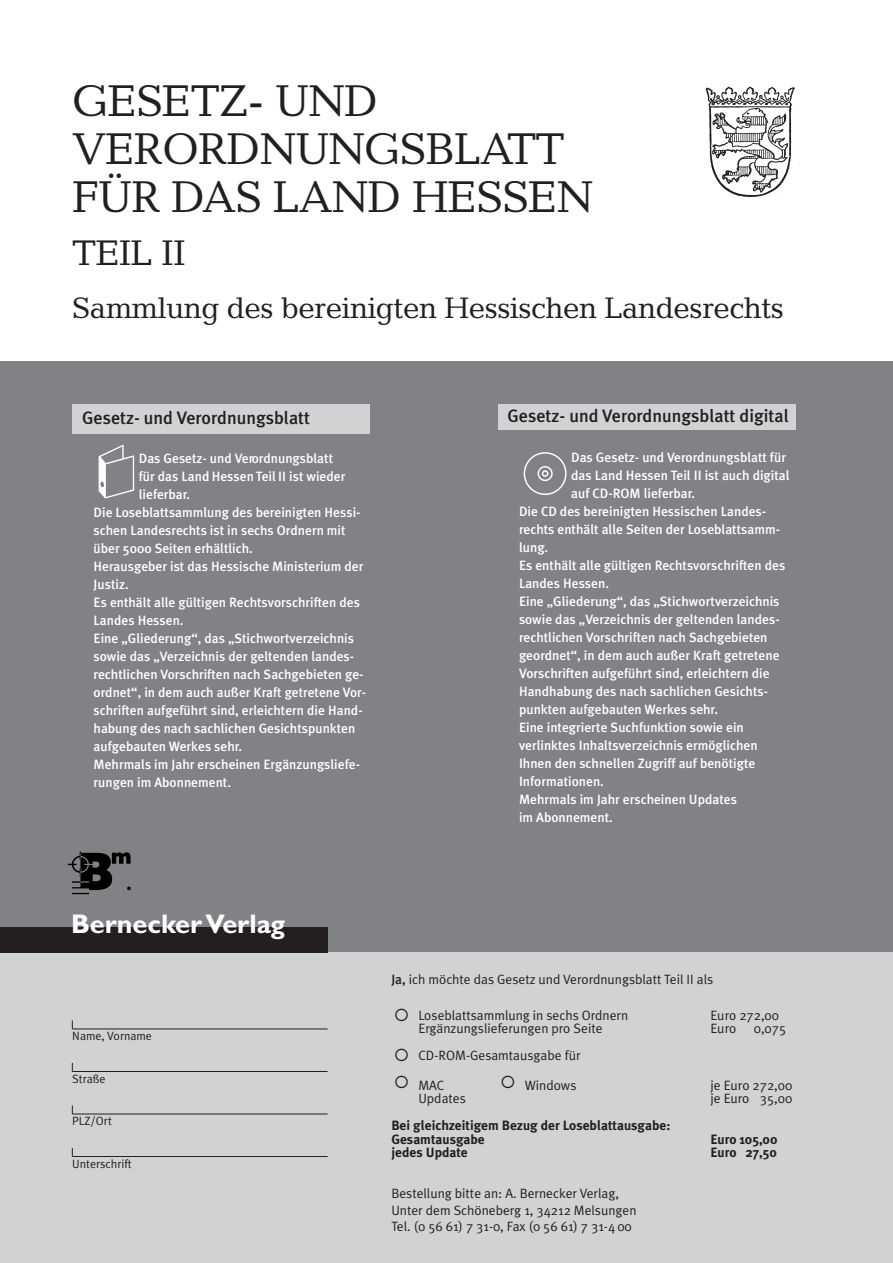
<style>
.page{position:relative;width:893px;height:1263px;background:#fff}
.page>*{position:absolute;margin:0;border:0;box-sizing:border-box;transform-origin:0 0}
.t1{font:45px/48px "Candida";letter-spacing:-.015em;color:#231f20}
.t2{font:36px "Candida";letter-spacing:-.015em;color:#231f20}
.t3{font:30px "Candida";letter-spacing:-.015em;color:#231f20}
.t4{font:700 27px "Gill Sans";color:#fff}
.t5{font:500 18px "Meta Plus";color:#231f20}
.t6{font:500 13.5px "Meta Plus";color:#fff}
.t7{font:13.5px/16.5px "Meta Plus Normal";color:#231f20}
.t8{font:700 13.5px/13.5px "Meta Plus";color:#231f20}
.t9{font:12px "Meta Plus Normal";color:#231f20}
.s1{font-family:"Meta Plus";font-weight:500}
</style>
<div class="page">
<div style="left:0;top:361px;width:892px;height:591px;background:#808285"></div>
<div style="left:0;top:952px;width:892px;height:311px;background:#d1d2d4"></div>
<div style="left:0;top:927px;width:327px;height:25px;background:#231f20"></div>
<hr style="left:72px;top:1029px;width:255px;height:1px;background:#231f20">
<hr style="left:72px;top:1071px;width:255px;height:1px;background:#231f20">
<hr style="left:72px;top:1114px;width:255px;height:1px;background:#231f20">
<hr style="left:72px;top:1156px;width:255px;height:1px;background:#231f20">
<div style="left:497px;top:404px;width:298px;height:25px;background:#d1d2d4"></div>
<div style="left:72px;top:404px;width:298px;height:30px;background:#d1d2d4"></div>
<img style="left:706px;top:86px;width:94px;height:111px">
<img style="left:68px;top:852px;width:63px;height:42px">
<h1 class="t1" style="left:72px;top:82px;width:522px">GESETZ- UND<br>VERORDNUNGSBLATT<br>FÜR DAS LAND HESSEN</h1>
<h2 class="t2" style="left:72px;top:240px;width:115px">TEIL II</h2>
<h3 class="t3" style="left:72px;top:298px;width:713px">Sammlung des bereinigten Hessischen Landesrechts</h3>
<h3 class="t5" style="left:82px;top:411px;width:229px">Gesetz- und Verordnungsblatt</h3>
<h3 class="t5" style="left:507px;top:409px;width:283px">Gesetz- und Verordnungsblatt digital</h3>
<p class="t6" style="left:139px;top:453px;width:196px">Das Gesetz- und Verordnungsblatt</p>
<p class="t6" style="left:139px;top:471px;width:208px">für das Land Hessen Teil II ist wieder</p>
<p class="t6" style="left:139px;top:489px;width:53px">lieferbar.</p>
<p class="t6" style="left:94px;top:507px;width:268px">Die Loseblattsammlung des bereinigten Hessi-</p>
<p class="t6" style="left:94px;top:525px;width:253px">schen Landesrechts ist in sechs Ordnern mit</p>
<p class="t6" style="left:94px;top:543px;width:161px">über 5000 Seiten erhältlich.</p>
<p class="t6" style="left:94px;top:561px;width:271px">Herausgeber ist das Hessische Ministerium der</p>
<p class="t6" style="left:94px;top:579px;width:37px">Justiz.</p>
<p class="t6" style="left:94px;top:597px;width:268px">Es enthält alle gültigen Rechtsvorschriften des</p>
<p class="t6" style="left:94px;top:615px;width:91px">Landes Hessen.</p>
<p class="t6" style="left:94px;top:633px;width:262px">Eine „Gliederung“, das „Stichwortverzeichnis</p>
<p class="t6" style="left:94px;top:651px;width:262px">sowie das „Verzeichnis der geltenden landes-</p>
<p class="t6" style="left:94px;top:669px;width:271px">rechtlichen Vorschriften nach Sachgebieten ge-</p>
<p class="t6" style="left:94px;top:687px;width:274px">ordnet“, in dem auch außer Kraft getretene Vor-</p>
<p class="t6" style="left:94px;top:705px;width:270px">schriften aufgeführt sind, erleichtern die Hand-</p>
<p class="t6" style="left:94px;top:723px;width:263px">habung des nach sachlichen Gesichtspunkten</p>
<p class="t6" style="left:94px;top:741px;width:150px">aufgebauten Werkes sehr.</p>
<p class="t6" style="left:94px;top:759px;width:268px">Mehrmals im Jahr erscheinen Ergänzungsliefe-</p>
<p class="t6" style="left:94px;top:777px;width:139px">rungen im Abonnement.</p>
<p class="t6" style="left:571px;top:452px;width:216px">Das Gesetz- und Verordnungsblatt für</p>
<p class="t6" style="left:571px;top:470px;width:220px">das Land Hessen Teil II ist auch digital</p>
<p class="t6" style="left:571px;top:488px;width:125px">auf CD-ROM lieferbar.</p>
<p class="t6" style="left:519px;top:506px;width:249px">Die CD des bereinigten Hessischen Landes-</p>
<p class="t6" style="left:519px;top:524px;width:262px">rechts enthält alle Seiten der Loseblattsamm-</p>
<p class="t6" style="left:519px;top:542px;width:31px">lung.</p>
<p class="t6" style="left:519px;top:560px;width:268px">Es enthält alle gültigen Rechtsvorschriften des</p>
<p class="t6" style="left:519px;top:578px;width:91px">Landes Hessen.</p>
<p class="t6" style="left:519px;top:596px;width:262px">Eine „Gliederung“, das „Stichwortverzeichnis</p>
<p class="t6" style="left:519px;top:614px;width:262px">sowie das „Verzeichnis der geltenden landes-</p>
<p class="t6" style="left:519px;top:632px;width:250px">rechtlichen Vorschriften nach Sachgebieten</p>
<p class="t6" style="left:519px;top:650px;width:262px">geordnet“, in dem auch außer Kraft getretene</p>
<p class="t6" style="left:519px;top:668px;width:252px">Vorschriften aufgeführt sind, erleichtern die</p>
<p class="t6" style="left:519px;top:686px;width:250px">Handhabung des nach sachlichen Gesichts-</p>
<p class="t6" style="left:519px;top:704px;width:200px">punkten aufgebauten Werkes sehr.</p>
<p class="t6" style="left:519px;top:722px;width:226px">Eine integrierte Suchfunktion sowie ein</p>
<p class="t6" style="left:519px;top:740px;width:240px">verlinktes Inhaltsverzeichnis ermöglichen</p>
<p class="t6" style="left:519px;top:758px;width:238px">Ihnen den schnellen Zugriff auf benötigte</p>
<p class="t6" style="left:519px;top:776px;width:86px">Informationen.</p>
<p class="t6" style="left:519px;top:794px;width:219px">Mehrmals im Jahr erscheinen Updates</p>
<p class="t6" style="left:519px;top:812px;width:95px">im Abonnement.</p>
<h3 class="t4" style="left:71px;top:914px;width:216px">Bernecker Verlag</h3>
<p class="t9" style="left:72px;top:1031px;width:81px">Name, Vorname</p>
<p class="t9" style="left:72px;top:1074px;width:35px">Straße</p>
<p class="t9" style="left:72px;top:1116px;width:41px">PLZ/Ort</p>
<p class="t9" style="left:72px;top:1159px;width:61px">Unterschrift</p>
<p class="t7" style="left:391px;top:972px;width:323px"><span class="s1">Ja,</span> ich möchte das Gesetz und Verordnungsblatt Teil II als</p>
<p class="t7" style="left:418px;top:1008px;width:211px">Loseblattsammlung in sechs Ordnern</p>
<p class="t7" style="left:710px;top:1008px;width:70px">Euro 272,00</p>
<p class="t7" style="left:418px;top:1021px;width:186px">Ergänzungslieferungen pro Seite</p>
<p class="t7" style="left:710px;top:1021px;width:27px">Euro</p>
<p class="t7" style="left:753px;top:1021px;width:34px">0,075</p>
<p class="t7" style="left:418px;top:1042px;width:164px;line-height:29.2px">CD-ROM-Gesamtausgabe für<br>MAC</p>
<p class="t7" style="left:525px;top:1078px;width:53px">Windows</p>
<p class="t7" style="left:710px;top:1078px;width:83px">je Euro 272,00</p>
<p class="t7" style="left:418px;top:1091px;width:49px">Updates</p>
<p class="t7" style="left:710px;top:1091px;width:83px">je Euro 35,00</p>
<p class="t8" style="left:391px;top:1120px;width:280px">Bei gleichzeitigem Bezug der Loseblattausgabe:<br>Gesamtausgabe</p>
<p class="t8" style="left:710px;top:1133px;width:68px">Euro 105,00</p>
<p class="t8" style="left:391px;top:1147px;width:78px">jedes Update</p>
<p class="t8" style="left:710px;top:1147px;width:68px">Euro 27,50</p>
<p class="t7" style="left:391px;top:1186px;width:247px">Bestellung bitte an: A. Bernecker Verlag,<br>Unter dem Schöneberg 1, 34212 Melsungen<br>Tel. (0 56 61) 7 31-0, Fax (0 56 61) 7 31-4 00</p>
</div>
